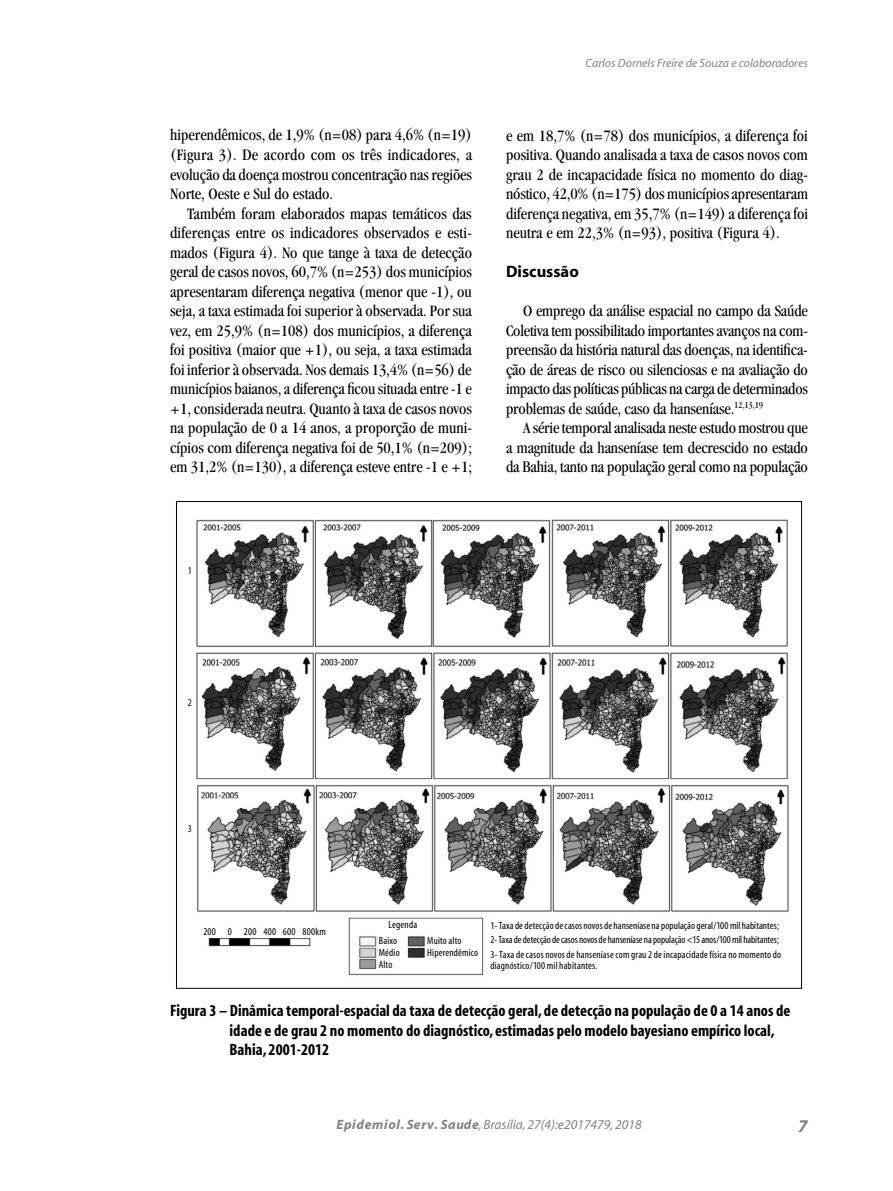
<style>
.page{position:relative;width:893px;height:1191px;background:#fff}
.page>*{position:absolute;margin:0;border:0;box-sizing:border-box;transform-origin:0 0}
.t1{font:italic 700 18px "Myriad";color:#808285}
.t2{font:condensed 16.5px/19.5px "Garamond";letter-spacing:-.005em;color:#000;text-align:justify}
.t3{font:700 condensed 16.5px/19.5px "Myriad";color:#000}
.t4{font:700 16.5px "Myriad";color:#000}
.t5{font:italic 13.5px "Myriad";color:#808285}
.t6{font:italic 12px "Myriad";color:#808285}
.t7{font:condensed 10.5px/12px "Myriad";letter-spacing:.01em;color:#000}
.s1{font-weight:700}
</style>
<div class="page">
<img style="left:196px;top:519px;width:593px;height:457px">
<p class="t2" style="left:170px;top:125px;width:303px">hiperendêmicos, de 1,9% (n=08) para 4,6% (n=19) (Figura 3). De acordo com os três indicadores, a evolução da doença mostrou concentração nas regiões Norte, Oeste e Sul do estado.</p>
<p class="t2" style="left:170px;top:203px;width:303px;text-indent:17px">Também foram elaborados mapas temáticos das diferenças entre os indicadores observados e esti&shy;mados (Figura 4). No que tange à taxa de detecção geral de casos novos, 60,7% (n=253) dos municípios apresentaram diferença negativa (menor que -1), ou seja, a taxa estimada foi superior à observada. Por sua vez, em 25,9% (n=108) dos municípios, a diferença foi positiva (maior que +1), ou seja, a taxa estimada foi inferior à observada. Nos demais 13,4% (n=56) de municípios baianos, a diferença ficou situada entre -1 e +1, considerada neutra. Quanto à taxa de casos novos na população de 0 a 14 anos, a proporção de muni&shy;cípios com diferença negativa foi de 50,1% (n=209); em 31,2% (n=130), a diferença esteve entre -1 e +1;</p>
<p class="t6" style="left:586px;top:57px;width:224px">Carlos Dornels Freire de Souza e colaboradores</p>
<p class="t2" style="left:506px;top:125px;width:304px">e em 18,7% (n=78) dos municípios, a diferença foi positiva. Quando analisada a taxa de casos novos com grau 2 de incapacidade física no momento do diag&shy;nóstico, 42,0% (n=175) dos municípios apresentaram diferença negativa, em 35,7% (n=149) a diferença foi neutra e em 22,3% (n=93), positiva (Figura 4).</p>
<p class="t4" style="left:506px;top:263px;width:74px">Discussão</p>
<p class="t2" style="left:506px;top:301px;width:303px;text-indent:17px">O emprego da análise espacial no campo da Saúde Coletiva tem possibilitado importantes avanços na com&shy;preensão da história natural das doenças, na identifica&shy;ção de áreas de risco ou silenciosas e na avaliação do impacto das políticas públicas na carga de determinados problemas de saúde, caso da hanseníase.<sup>12,13,19</sup></p>
<p class="t2" style="left:506px;top:418px;width:303px;text-indent:17px">A série temporal analisada neste estudo mostrou que a magnitude da hanseníase tem decrescido no estado da Bahia, tanto na população geral como na população</p>
<p class="t7" style="left:188px;top:564px;width:6px">1</p>
<p class="t7" style="left:188px;top:696px;width:6px">2</p>
<p class="t7" style="left:188px;top:823px;width:6px">3</p>
<p class="t7" style="left:379px;top:916px;width:40px;line-height:16.6px;text-indent:10px">Legenda<br>Baixo</p>
<p class="t7" style="left:379px;top:947px;width:22px">Médio<br>Alto</p>
<p class="t7" style="left:203px;top:926px;width:124px">200 0 200 400 600 800km</p>
<p class="t7" style="left:491px;top:918px;width:292px;line-height:14.7px">1- Taxa de detecção de casos novos de hanseníase na população geral/100 mil habitantes;<br>2- Taxa de detecção de casos novos de hanseníase na população &lt;15 anos/100 mil habitantes;<br>3- Taxa de casos novos de hanseníase com grau 2 de incapacidade física no momento do</p>
<p class="t7" style="left:491px;top:959px;width:108px">diagnóstico/100 mil habitantes.</p>
<p class="t7" style="left:427px;top:935px;width:53px">Muito alto<br>Hiperendêmico</p>
<p class="t3" style="left:230px;top:1001px;width:562px;text-indent:-60px">Figura 3 – Dinâmica temporal-espacial da taxa de detecção geral, de detecção na população de 0 a 14 anos de idade e de grau 2 no momento do diagnóstico, estimadas pelo modelo bayesiano empírico local,<br>Bahia, 2001-2012</p>
<p class="t5" style="left:336px;top:1117px;width:307px"><span class="s1">Epidemiol. Serv. Saude</span>, Brasília, 27(4):e2017479, 2018</p>
<p class="t1" style="left:798px;top:1116px;width:11px">7</p>
</div>
